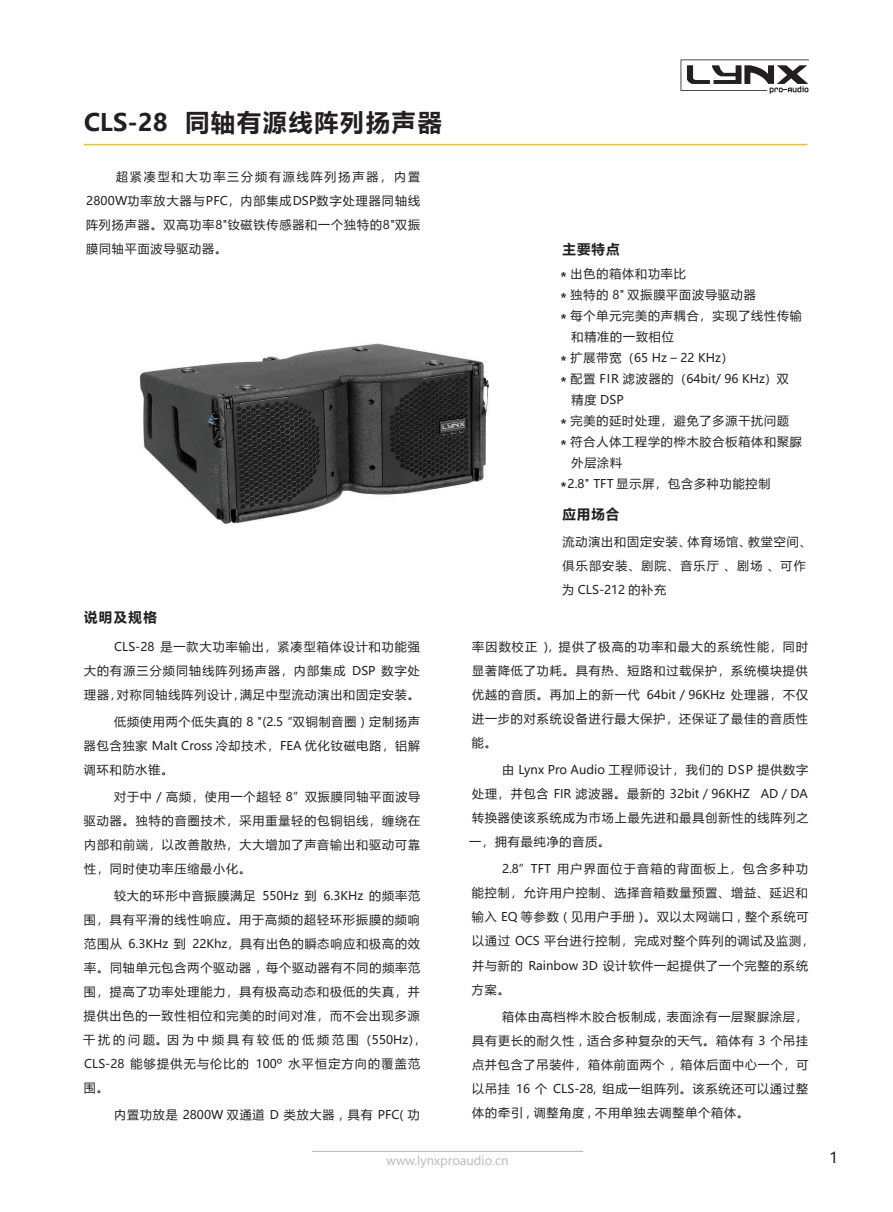
<style>
.page{position:relative;width:893px;height:1212px;background:#fff}
.page>*{position:absolute;margin:0;border:0;box-sizing:border-box;transform-origin:0 0}
.t1{font:700 24px "Microsoft Ya Hei";letter-spacing:.075em;color:#231f20}
.t2{font:15px "Microsoft Ya Hei";color:#231f20}
.t3{font:700 13.5px "Microsoft Ya Hei";letter-spacing:.075em;color:#231f20}
.t4{font:12px/24px "Microsoft Ya Hei";letter-spacing:.075em;color:#231f20;text-align:justify}
.t5{font:12px "Microsoft Ya Hei";color:#231f20}
.t6{font:12px "Microsoft Ya Hei";color:#bcbdc0}
.s1{font-weight:700}
</style>
<div class="page">
<svg style="left:681px;top:59px;width:128px;height:35px"></svg>
<img style="left:140px;top:343px;width:349px;height:181px">
<hr style="left:84px;top:144px;width:723px;height:1px;background:#eac41b">
<hr style="left:312px;top:1151px;width:271px;height:1px;background:#bcbdc0">
<h1 class="t1" style="left:84px;top:105px;width:359px">CLS-28 同轴有源线阵列扬声器</h1>
<p class="t4" style="left:86px;top:164px;width:336px;text-indent:30px">超紧凑型和大功率三分频有源线阵列扬声器，内置2800W功率放大器与PFC，内部集成DSP数字处理器同轴线阵列扬声器。双高功率8"钕磁铁传感器和一个独特的8"双振膜同轴平面波导驱动器。</p>
<p class="t3" style="left:563px;top:240px;width:59px">主要特点</p>
<p class="t4" style="left:561px;top:261px;width:126px"><span class="s1">*</span> 出色的箱体和功率比</p>
<p class="t4" style="left:561px;top:282px;width:196px"><span class="s1">*</span> 独特的 8" 双振膜平面波导驱动器</p>
<p class="t4" style="left:561px;top:303px;width:243px"><span class="s1">*</span> 每个单元完美的声耦合，实现了线性传输</p>
<p class="t4" style="left:571px;top:324px;width:104px">和精准的一致相位</p>
<p class="t5" style="left:561px;top:350px;width:174px"><span class="s1">*</span> 扩展带宽（65 Hz – 22 KHz）</p>
<p class="t5" style="left:561px;top:371px;width:230px"><span class="s1">*</span> 配置 FIR 滤波器的（64bit/ 96 KHz）双</p>
<p class="t4" style="left:571px;top:387px;width:54px">精度 DSP</p>
<p class="t4" style="left:561px;top:408px;width:230px"><span class="s1">*</span> 完美的延时处理，避免了多源干扰问题</p>
<p class="t4" style="left:561px;top:429px;width:243px"><span class="s1">*</span> 符合人体工程学的桦木胶合板箱体和聚脲</p>
<p class="t4" style="left:571px;top:450px;width:52px">外层涂料</p>
<p class="t4" style="left:561px;top:471px;width:211px"><span class="s1">*</span>2.8" TFT 显示屏，包含多种功能控制</p>
<p class="t3" style="left:562px;top:505px;width:59px">应用场合</p>
<p class="t4" style="left:562px;top:529px;width:251px;text-align:left">流动演出和固定安装、体育场馆、教堂空间、俱乐部安装、剧院、音乐厅 、剧场 、可作为 CLS-212 的补充</p>
<p class="t3" style="left:84px;top:608px;width:74px">说明及规格</p>
<p class="t4" style="left:84px;top:634px;width:337px;text-indent:30px">CLS-28 是一款大功率输出，紧凑型箱体设计和功能强大的有源三分频同轴线阵列扬声器，内部集成 DSP 数字处理器，对称同轴线阵列设计，满足中型流动演出和固定安装。</p>
<p class="t4" style="left:84px;top:709px;width:338px;text-indent:30px">低频使用两个低失真的 8 "(2.5 “双铜制音圈 ) 定制扬声器包含独家 Malt Cross 冷却技术，FEA 优化钕磁电路，铝解调环和防水锥。</p>
<p class="t4" style="left:84px;top:784px;width:338px;text-indent:30px">对于中 / 高频，使用一个超轻 8”双振膜同轴平面波导驱动器。独特的音圈技术，采用重量轻的包铜铝线，缠绕在内部和前端，以改善散热，大大增加了声音输出和驱动可靠性，同时使功率压缩最小化。</p>
<p class="t4" style="left:83px;top:883px;width:345px;text-align:left;text-indent:31px">较大的环形中音振膜满足 550Hz 到 6.3KHz 的频率范围，具有平滑的线性响应。用于高频的超轻环形振膜的频响范围从 6.3KHz 到 22Khz，具有出色的瞬态响应和极高的效率。同轴单元包含两个驱动器 , 每个驱动器有不同的频率范围，提高了功率处理能力，具有极高动态和极低的失真，并提供出色的一致性相位和完美的时间对准，而不会出现多源干扰的问题。因为中频具有较低的低频范围（550Hz），<br>CLS-28 能够提供无与伦比的 100º 水平恒定方向的覆盖范围。</p>
<p class="t4" style="left:114px;top:1102px;width:307px">内置功放是 2800W 双通道 D 类放大器 , 具有 PFC( 功</p>
<p class="t4" style="left:472px;top:634px;width:338px">率因数校正 ), 提供了极高的功率和最大的系统性能，同时显著降低了功耗。具有热、短路和过载保护，系统模块提供优越的音质。再加上的新一代 64bit / 96KHz 处理器，不仅进一步的对系统设备进行最大保护，还保证了最佳的音质性能。</p>
<p class="t4" style="left:469px;top:757px;width:341px;text-indent:33px">由 Lynx Pro Audio 工程师设计，我们的 DSP 提供数字处理，并包含 FIR 滤波器。最新的 32bit / 96KHZ AD / DA转换器使该系统成为市场上最先进和最具创新性的线阵列之一，拥有最纯净的音质。</p>
<p class="t4" style="left:472px;top:856px;width:344px;text-align:left;text-indent:30px">2.8”TFT 用户界面位于音箱的背面板上，包含多种功能控制，允许用户控制、选择音箱数量预置、增益、延迟和输入 EQ 等参数 ( 见用户手册 )。双以太网端口 , 整个系统可以通过 OCS 平台进行控制，完成对整个阵列的调试及监测，并与新的 Rainbow 3D 设计软件一起提供了一个完整的系统方案。</p>
<p class="t4" style="left:472px;top:1004px;width:338px;text-indent:30px">箱体由高档桦木胶合板制成，表面涂有一层聚脲涂层，具有更长的耐久性 , 适合多种复杂的天气。箱体有 3 个吊挂点并包含了吊装件，箱体前面两个 , 箱体后面中心一个，可以吊挂 16 个 CLS-28, 组成一组阵列。该系统还可以通过整体的牵引 , 调整角度 , 不用单独去调整单个箱体。</p>
<p class="t6" style="left:387px;top:1153px;width:124px">www.lynxproaudio.cn</p>
<p class="t2" style="left:830px;top:1147px;width:10px">1</p>
</div>
